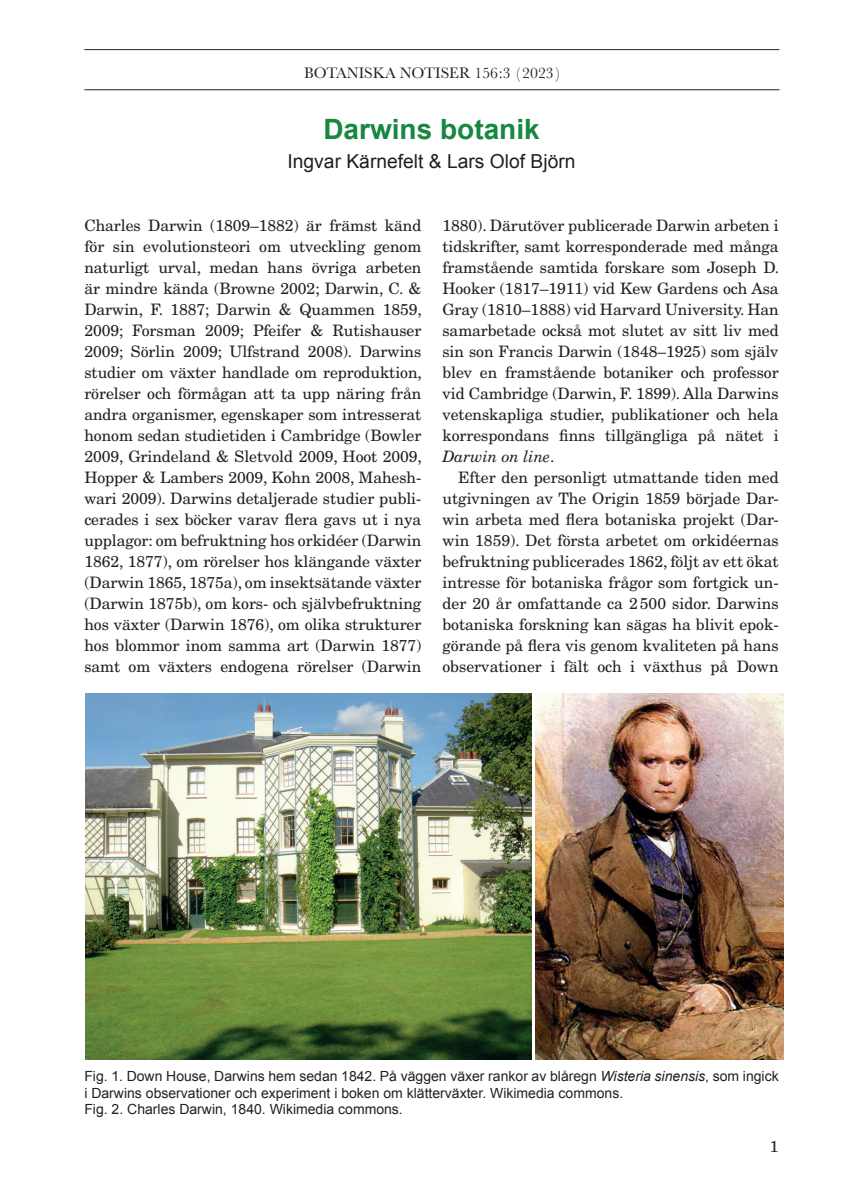
<style>
.page{position:relative;width:844px;height:1191px;background:#fff}
.page>*{position:absolute;margin:0;border:0;box-sizing:border-box;transform-origin:0 0}
.t1{font:700 28px "Arial";color:#168842}
.t2{font:19.25px "Arial";color:#231f20}
.t3{font:15.75px/21px "New Century Schlbk LT Std";letter-spacing:-.005em;color:#231f20;text-align:justify}
.t4{font:15.75px "Baskerville";color:#231f20}
.t5{font:14px/16.8px "Arial";color:#231f20}
.s1{font-style:italic}
</style>
<div class="page">
<hr style="left:84px;top:49px;width:695px;height:1px;background:#231f20">
<hr style="left:84px;top:89px;width:695px;height:1px;background:#231f20">
<img style="left:535px;top:693px;width:248px;height:366px">
<img style="left:85px;top:693px;width:446px;height:366px">
<p class="t4" style="left:304px;top:63px;width:257px">BOTANISKA NOTISER 156:3 (2023)</p>
<h1 class="t1" style="left:323px;top:111px;width:218px">Darwins botanik</h1>
<p class="t2" style="left:287px;top:148px;width:289px">Ingvar Kärnefelt &amp; Lars Olof Björn</p>
<p class="t3" style="left:84px;top:215px;width:339px">Charles Darwin (1809–1882) är främst känd för sin evolutionsteori om utveckling genom naturligt urval, medan hans övriga arbeten är mindre kända (Browne 2002; Darwin, C. &amp; Darwin, F. 1887; Darwin &amp; Quammen 1859, 2009; Forsman 2009; Pfeifer &amp; Rutishauser 2009; Sörlin 2009; Ulfstrand 2008). Darwins studier om växter handlade om reproduktion, rörelser och förmågan att ta upp näring från andra organismer, egenskaper som intresserat honom sedan studietiden i Cambridge (Bowler 2009, Grindeland &amp; Sletvold 2009, Hoot 2009, Hopper &amp; Lambers 2009, Kohn 2008, Mahesh&shy;wari 2009). Darwins detaljerade studier publi&shy;cerades i sex böcker varav flera gavs ut i nya upplagor: om befruktning hos orkidéer (Darwin 1862, 1877), om rörelser hos klängande växter (Darwin 1865, 1875a), om insektsätande växter (Darwin 1875b), om kors- och självbefruktning hos växter (Darwin 1876), om olika strukturer hos blommor inom samma art (Darwin 1877) samt om växters endogena rörelser (Darwin</p>
<p class="t3" style="left:442px;top:215px;width:338px">1880). Därutöver publicerade Darwin arbeten i tidskrifter, samt korresponderade med många framstående samtida forskare som Joseph D.<br>Hooker (1817–1911) vid Kew Gardens och Asa Gray (1810–1888) vid Harvard University. Han samarbetade också mot slutet av sitt liv med sin son Francis Darwin (1848–1925) som själv blev en framstående botaniker och professor vid Cambridge (Darwin, F. 1899). Alla Darwins vetenskapliga studier, publikationer och hela korrespondans finns tillgängliga på nätet i <span class="s1">Darwin on line</span>.</p>
<p class="t3" style="left:442px;top:467px;width:338px;text-indent:16px">Efter den personligt utmattande tiden med utgivningen av The Origin 1859 började Dar&shy;win arbeta med flera botaniska projekt (Dar&shy;win 1859). Det första arbetet om orkidéernas befruktning publicerades 1862, följt av ett ökat intresse för botaniska frågor som fortgick un&shy;der 20 år omfattande ca 2500 sidor. Darwins botaniska forskning kan sägas ha blivit epok&shy;görande på flera vis genom kvaliteten på hans observationer i fält och i växthus på Down</p>
<p class="t5" style="left:84px;top:1067px;width:695px">Fig. 1. Down House, Darwins hem sedan 1842. På väggen växer rankor av blåregn <span class="s1">Wisteria sinensis</span>, som ingick i Darwins observationer och experiment i boken om klätterväxter. Wikimedia commons.<br>Fig. 2. Charles Darwin, 1840. Wikimedia commons.</p>
<p class="t3" style="left:769px;top:1135px;width:10px">1</p>
</div>
